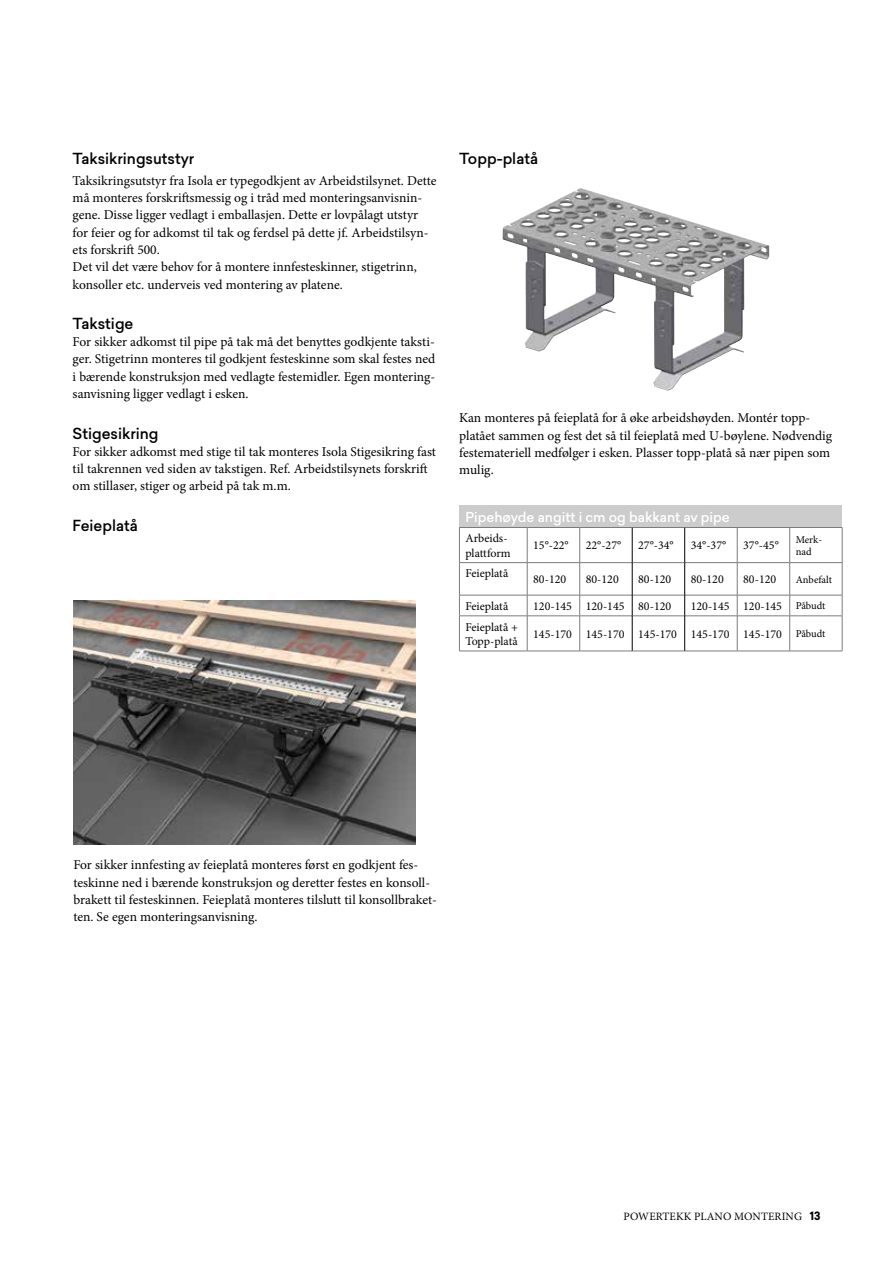
<style>
.page{position:relative;width:893px;height:1263px;background:#fff}
.page>*{position:absolute;margin:0;border:0;box-sizing:border-box;transform-origin:0 0}
.t1{font:500 15px "Sailec";color:#000}
.t2{font:13.5px/17.2px "Minion Pro";color:#000}
.t3{font:500 13.5px "Sailec";color:#fff}
.t4{font:12px/14.4px "Minion Pro";color:#000}
.t5{font:11.25px "Minion Pro";letter-spacing:.01em;color:#000}
.t6{font:10.5px/12.6px "Minion Pro";color:#000}
.s1{font-size:10.5px}
.s2{font-family:"Sailec";font-weight:700}
</style>
<div class="page">
<img style="left:73px;top:600px;width:342px;height:244px">
<img style="left:502px;top:188px;width:267px;height:203px">
<div style="left:459px;top:505px;width:383px;height:22px;background:#ccc"></div>
<hr style="left:789px;top:528px;width:1px;height:34px;background:#7d7c7d">
<hr style="left:789px;top:563px;width:1px;height:32px;background:#7d7c7d">
<svg style="left:789px;top:596px;width:1px;height:20px"></svg>
<hr style="left:789px;top:616px;width:1px;height:35px;background:#7d7c7d">
<hr style="left:527px;top:528px;width:1px;height:34px;background:#7d7c7d">
<hr style="left:527px;top:563px;width:1px;height:32px;background:#7d7c7d">
<svg style="left:527px;top:596px;width:1px;height:20px"></svg>
<hr style="left:527px;top:616px;width:1px;height:35px;background:#7d7c7d">
<hr style="left:459px;top:527px;width:68px;height:1px;background:#7d7c7d">
<hr style="left:459px;top:528px;width:1px;height:34px;background:#7d7c7d">
<hr style="left:527px;top:527px;width:53px;height:1px;background:#7d7c7d">
<hr style="left:737px;top:527px;width:53px;height:1px;background:#7d7c7d">
<hr style="left:790px;top:527px;width:52px;height:1px;background:#7d7c7d">
<hr style="left:842px;top:528px;width:1px;height:34px;background:#7d7c7d">
<hr style="left:459px;top:562px;width:68px;height:1px;background:#7d7c7d">
<hr style="left:459px;top:563px;width:1px;height:32px;background:#7d7c7d">
<hr style="left:527px;top:562px;width:53px;height:1px;background:#7d7c7d">
<hr style="left:580px;top:562px;width:52px;height:1px;background:#7d7c7d">
<hr style="left:632px;top:562px;width:52px;height:1px;background:#7d7c7d">
<hr style="left:685px;top:562px;width:52px;height:1px;background:#7d7c7d">
<hr style="left:737px;top:562px;width:53px;height:1px;background:#7d7c7d">
<hr style="left:790px;top:562px;width:52px;height:1px;background:#7d7c7d">
<hr style="left:842px;top:563px;width:1px;height:32px;background:#7d7c7d">
<hr style="left:459px;top:595px;width:68px;height:1px;background:#7d7c7d">
<svg style="left:459px;top:595px;width:1px;height:21px"></svg>
<hr style="left:527px;top:595px;width:53px;height:1px;background:#7d7c7d">
<hr style="left:580px;top:595px;width:52px;height:1px;background:#7d7c7d">
<hr style="left:632px;top:595px;width:52px;height:1px;background:#7d7c7d">
<hr style="left:685px;top:595px;width:52px;height:1px;background:#7d7c7d">
<hr style="left:737px;top:595px;width:53px;height:1px;background:#7d7c7d">
<hr style="left:790px;top:595px;width:52px;height:1px;background:#7d7c7d">
<svg style="left:842px;top:595px;width:1px;height:21px"></svg>
<hr style="left:459px;top:616px;width:68px;height:1px;background:#7d7c7d">
<hr style="left:459px;top:616px;width:1px;height:35px;background:#7d7c7d">
<hr style="left:527px;top:616px;width:53px;height:1px;background:#7d7c7d">
<hr style="left:580px;top:616px;width:52px;height:1px;background:#7d7c7d">
<hr style="left:632px;top:616px;width:52px;height:1px;background:#7d7c7d">
<hr style="left:685px;top:616px;width:52px;height:1px;background:#7d7c7d">
<hr style="left:737px;top:616px;width:53px;height:1px;background:#7d7c7d">
<hr style="left:790px;top:616px;width:52px;height:1px;background:#7d7c7d">
<hr style="left:842px;top:616px;width:1px;height:35px;background:#7d7c7d">
<hr style="left:459px;top:651px;width:68px;height:1px;background:#7d7c7d">
<hr style="left:527px;top:651px;width:53px;height:1px;background:#7d7c7d">
<hr style="left:737px;top:651px;width:53px;height:1px;background:#7d7c7d">
<hr style="left:790px;top:651px;width:52px;height:1px;background:#7d7c7d">
<hr style="left:580px;top:527px;width:52px;height:1px;background:#7d7c7d">
<hr style="left:579px;top:528px;width:1px;height:34px;background:#7d7c7d">
<hr style="left:685px;top:527px;width:52px;height:1px;background:#7d7c7d">
<hr style="left:737px;top:528px;width:1px;height:34px;background:#7d7c7d">
<hr style="left:579px;top:563px;width:1px;height:32px;background:#7d7c7d">
<hr style="left:737px;top:563px;width:1px;height:32px;background:#7d7c7d">
<svg style="left:579px;top:595px;width:1px;height:21px"></svg>
<svg style="left:737px;top:595px;width:1px;height:21px"></svg>
<hr style="left:579px;top:616px;width:1px;height:35px;background:#7d7c7d">
<hr style="left:737px;top:616px;width:1px;height:35px;background:#7d7c7d">
<hr style="left:580px;top:651px;width:52px;height:1px;background:#7d7c7d">
<hr style="left:685px;top:651px;width:52px;height:1px;background:#7d7c7d">
<hr style="left:632px;top:527px;width:53px;height:1px;background:#7d7c7d">
<hr style="left:632px;top:651px;width:53px;height:1px;background:#7d7c7d">
<hr style="left:632px;top:528px;width:1px;height:35px;background:#000">
<hr style="left:684px;top:528px;width:1px;height:35px;background:#000">
<hr style="left:632px;top:563px;width:1px;height:32px;background:#000">
<hr style="left:684px;top:563px;width:1px;height:32px;background:#000">
<svg style="left:632px;top:595px;width:1px;height:21px"></svg>
<svg style="left:684px;top:595px;width:1px;height:21px"></svg>
<hr style="left:632px;top:616px;width:1px;height:35px;background:#000">
<hr style="left:684px;top:616px;width:1px;height:35px;background:#000">
<p class="t1" style="left:73px;top:148px;width:123px">Taksikringsutstyr</p>
<p class="t2" style="left:73px;top:172px;width:365px">Taksikringsutstyr fra Isola er typegodkjent av Arbeidstilsynet. Dette må monteres forskriftsmessig og i tråd med monteringsanvisnin&shy;gene. Disse ligger vedlagt i emballasjen. Dette er lovpålagt utstyr for feier og for adkomst til tak og ferdsel på dette jf. Arbeidstilsyn&shy;ets forskrift 500.<br>Det vil det være behov for å montere innfesteskinner, stigetrinn, konsoller etc. underveis ved montering av platene.</p>
<p class="t1" style="left:73px;top:313px;width:62px">Takstige</p>
<p class="t2" style="left:73px;top:333px;width:364px;text-align:justify">For sikker adkomst til pipe på tak må det benyttes godkjente taksti&shy;ger. Stigetrinn monteres til godkjent festeskinne som skal festes ned i bærende konstruksjon med vedlagte festemidler. Egen montering&shy;sanvisning ligger vedlagt i esken.</p>
<p class="t1" style="left:73px;top:422px;width:87px">Stigesikring</p>
<p class="t2" style="left:73px;top:443px;width:365px">For sikker adkomst med stige til tak monteres Isola Stigesikring fast til takrennen ved siden av takstigen. Ref. Arbeidstilsynets forskrift om stillaser, stiger og arbeid på tak m.m.</p>
<p class="t1" style="left:73px;top:515px;width:67px">Feieplatå</p>
<p class="t1" style="left:459px;top:148px;width:81px">Topp-platå</p>
<p class="t2" style="left:459px;top:410px;width:374px">Kan monteres på feieplatå for å øke arbeidshøyden. Montér topp&shy;platået sammen og fest det så til feieplatå med U-bøylene. Nødvendig festemateriell medfølger i esken. Plasser topp-platå så nær pipen som mulig.</p>
<p class="t3" style="left:465px;top:507px;width:266px">Pipehøyde angitt i cm og bakkant av pipe</p>
<p class="t4" style="left:465px;top:531px;width:47px">Arbeids&shy;plattform</p>
<p class="t4" style="left:533px;top:538px;width:37px">15°-22°</p>
<p class="t4" style="left:586px;top:538px;width:37px">22°-27°</p>
<p class="t4" style="left:638px;top:538px;width:37px">27°-34°</p>
<p class="t4" style="left:691px;top:538px;width:37px">34°-37°</p>
<p class="t4" style="left:743px;top:538px;width:37px">37°-45°</p>
<p class="t6" style="left:796px;top:533px;width:28px">Merk&shy;nad</p>
<p class="t4" style="left:465px;top:566px;width:44px">Feieplatå</p>
<p class="t4" style="left:533px;top:572px;width:35px">80-120</p>
<p class="t4" style="left:586px;top:572px;width:35px">80-120</p>
<p class="t4" style="left:638px;top:572px;width:35px">80-120</p>
<p class="t4" style="left:691px;top:572px;width:35px">80-120</p>
<p class="t4" style="left:743px;top:572px;width:35px">80-120</p>
<p class="t6" style="left:796px;top:573px;width:38px">Anbefalt</p>
<p class="t4" style="left:465px;top:599px;width:44px">Feieplatå</p>
<p class="t4" style="left:533px;top:599px;width:140px">120-145 120-145 80-120</p>
<p class="t4" style="left:691px;top:599px;width:136px">120-145 120-145 <span class="s1">Påbudt</span></p>
<p class="t4" style="left:465px;top:620px;width:54px">Feieplatå +<br>Topp-platå</p>
<p class="t4" style="left:533px;top:627px;width:294px">145-170 145-170 145-170 145-170 145-170 <span class="s1">Påbudt</span></p>
<p class="t2" style="left:73px;top:856px;width:365px">For sikker innfesting av feieplatå monteres først en godkjent fes&shy;teskinne ned i bærende konstruksjon og deretter festes en konsoll&shy;brakett til festeskinnen. Feieplatå monteres tilslutt til konsollbraket&shy;ten. Se egen monteringsanvisning.</p>
<p class="t5" style="left:623px;top:1209px;width:198px">POWERTEKK PLANO MONTERING <span class="s2">13</span></p>
</div>
